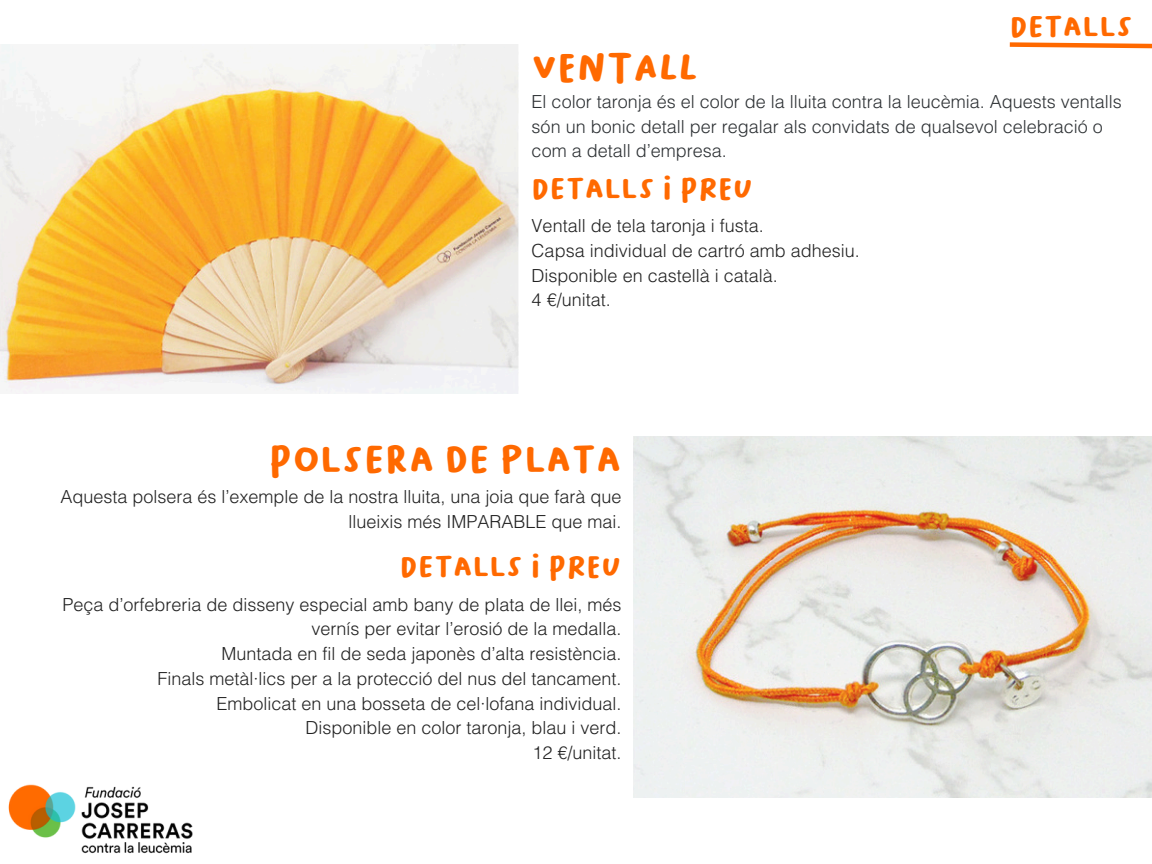
<style>
.page{position:relative;width:1152px;height:864px;background:#fff}
.page>*{position:absolute;margin:0;border:0;box-sizing:border-box;transform-origin:0 0}
.t1{font:39px "Bakso Sapi";color:#ff6900}
.t2{font:30px "Bakso Sapi";color:#ff6900}
.t3{font:300 18px/24.8px "Helvetica LT Std";color:#222;text-align:right}
.t4{font:300 18px/24.8px "Helvetica LT Std";color:#2d3134}
</style>
<div class="page">
<img style="left:0;top:45px;width:519px;height:348px">
<img style="left:8px;top:784px;width:185px;height:70px">
<img style="left:634px;top:436px;width:518px;height:362px">
<svg style="left:1009px;top:42px;width:143px;height:7px"></svg>
<p class="t1" style="left:532px;top:44px;width:168px">VENTALL</p>
<p class="t2" style="left:1010px;top:9px;width:125px">Detalls</p>
<h3 class="t4" style="left:532px;top:91px;width:592px">El color taronja és el color de la lluita contra la leucèmia. Aquests ventalls són un bonic detall per regalar als convidats de qualsevol celebració o com a detall d’empresa.</h3>
<p class="t2" style="left:532px;top:170px;width:223px">Detalls I PREU</p>
<p class="t3" style="left:532px;top:216px;width:234px">Ventall de tela taronja i fusta.</p>
<p class="t3" style="left:532px;top:241px;width:330px">Capsa individual de cartró amb adhesiu.</p>
<p class="t3" style="left:532px;top:265px;width:248px">Disponible en castellà i català.</p>
<p class="t3" style="left:532px;top:290px;width:81px">4 €/unitat.</p>
<h3 class="t1" style="left:269px;top:436px;width:355px">Polsera de plata</h3>
<p class="t3" style="left:60px;top:487px;width:563px">Aquesta polsera és l’exemple de la nostra lluita, una joia que farà que llueixis més IMPARABLE que mai.</p>
<h3 class="t2" style="left:400px;top:548px;width:223px">Detalls I PREU</h3>
<p class="t3" style="left:63px;top:594px;width:561px">Peça d’orfebreria de disseny especial amb bany de plata de llei, més vernís per evitar l’erosió de la medalla.</p>
<p class="t3" style="left:221px;top:644px;width:402px">Muntada en fil de seda japonès d’alta resistència.</p>
<p class="t3" style="left:157px;top:669px;width:466px">Finals metàl·lics per a la protecció del nus del tancament.</p>
<p class="t3" style="left:216px;top:693px;width:407px">Embolicat en una bosseta de cel·lofana individual.</p>
<h2 class="t3" style="left:306px;top:718px;width:318px">Disponible en color taronja, blau i verd.</h2>
<p class="t3" style="left:533px;top:743px;width:91px">12 €/unitat.</p>
</div>
